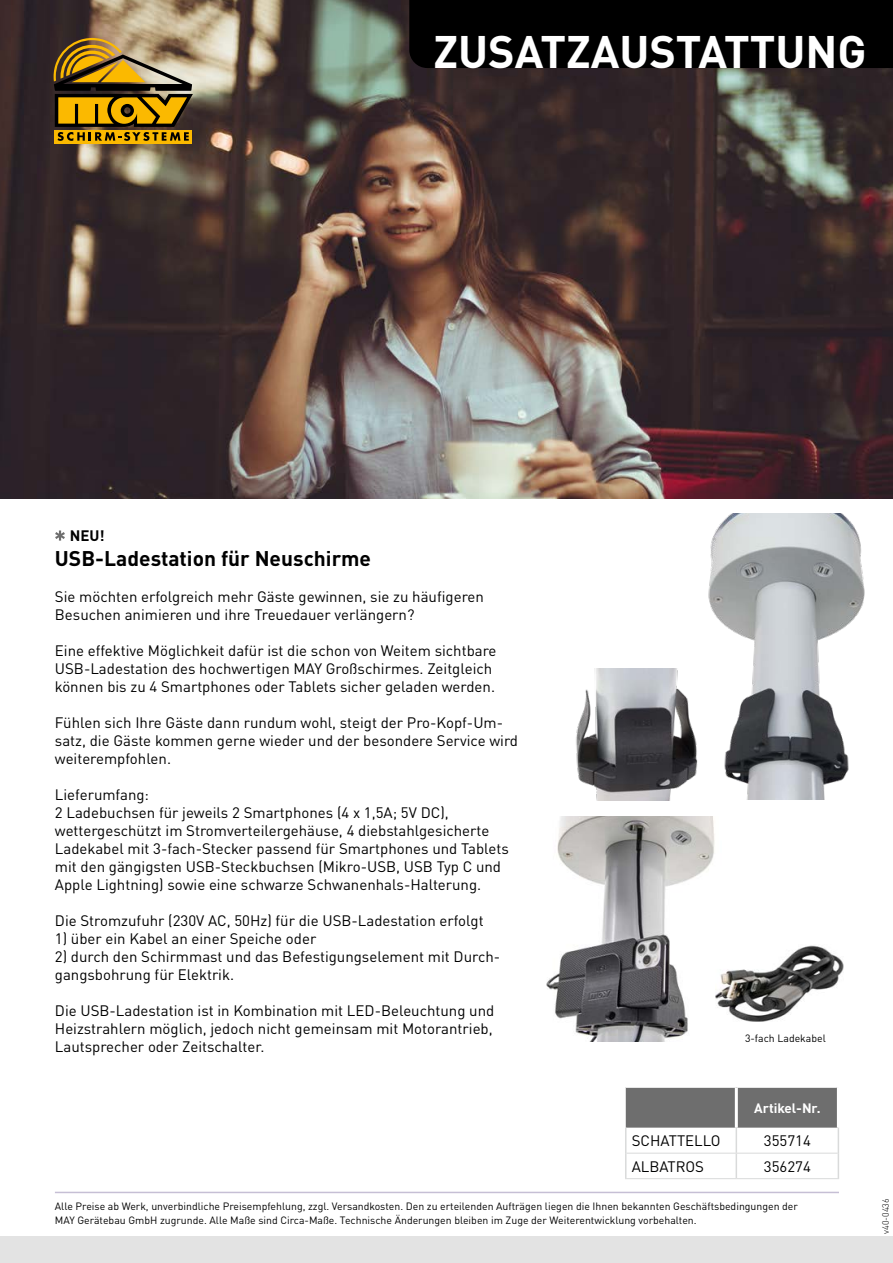
<style>
.page{position:relative;width:893px;height:1263px;background:#fff}
.page>*{position:absolute;margin:0;border:0;box-sizing:border-box;transform-origin:0 0}
.t1{font:700 45px "DINOT";color:#fff}
.t2{font:700 21px "DINOT";color:#000}
.t3{font:15px/18px "DINOT";color:#000}
.t4{font:700 15px "DINOT";color:#000}
.t5{font:700 13.5px "DINOT";color:#fff}
.t6{font:10.5px/13.5px "DINOT";color:#000}
.t7{font:300 9px "DINOT";color:#000}
</style>
<div class="page">
<img style="left:708px;top:513px;width:157px;height:287px">
<img style="left:576px;top:669px;width:122px;height:131px">
<img style="left:546px;top:816px;width:169px;height:226px">
<img style="left:715px;top:945px;width:129px;height:77px">
<img style="left:0;top:0;width:893px;height:499px">
<hr style="left:55px;top:1192px;width:784px;height:1px;background:#c6bfd5">
<svg style="left:55px;top:530px;width:10px;height:11px"></svg>
<div style="left:0;top:1236px;width:893px;height:27px;background:#e3e3e3"></div>
<div style="left:55px;top:130px;width:137px;height:13px;background:#fbb900"></div>
<svg style="left:54px;top:38px;width:139px;height:103px;background:#907126"></svg>
<div style="left:409px;top:0;width:484px;height:68px;background:#000"></div>
<svg style="left:625px;top:1087px;width:214px;height:91px"></svg>
<hr style="left:626px;top:1153px;width:110px;height:1px;background:#d9dada">
<hr style="left:736px;top:1153px;width:102px;height:1px;background:#d9dada">
<hr style="left:625px;top:1178px;width:111px;height:1px;background:#d9dada">
<hr style="left:736px;top:1178px;width:103px;height:1px;background:#d9dada">
<hr style="left:626px;top:1086px;width:110px;height:2px;background:#fff">
<hr style="left:736px;top:1086px;width:101px;height:2px;background:#fff">
<hr style="left:735px;top:1088px;width:3px;height:39px;background:#fff">
<hr style="left:837px;top:1087px;width:3px;height:40px;background:#fff">
<h1 class="t1" style="left:433px;top:16px;width:435px">ZUSATZAUSTATTUNG</h1>
<p class="t4" style="left:70px;top:524px;width:36px">NEU!</p>
<h2 class="t2" style="left:55px;top:542px;width:318px">USB-Ladestation für Neuschirme</h2>
<p class="t3" style="left:55px;top:587px;width:430px">Sie möchten erfolgreich mehr Gäste gewinnen, sie zu häufigeren<br>Besuchen animieren und ihre Treuedauer verlängern?</p>
<p class="t3" style="left:55px;top:641px;width:443px">Eine effektive Möglichkeit dafür ist die schon von Weitem sichtbare<br>USB-Ladestation des hochwertigen MAY Großschirmes. Zeitgleich können bis zu 4 Smartphones oder Tablets sicher geladen werden.</p>
<p class="t3" style="left:55px;top:713px;width:465px">Fühlen sich Ihre Gäste dann rundum wohl, steigt der Pro-Kopf-Um&shy;satz, die Gäste kommen gerne wieder und der besondere Service wird weiterempfohlen.</p>
<p class="t3" style="left:55px;top:785px;width:455px">Lieferumfang:<br>2 Ladebuchsen für jeweils 2 Smartphones (4 x 1,5A; 5V DC), wettergeschützt im Stromverteilergehäuse, 4 diebstahlgesicherte Ladekabel mit 3-fach-Stecker passend für Smartphones und Tablets mit den gängigsten USB-Steckbuchsen (Mikro-USB, USB Typ C und Apple Lightning) sowie eine schwarze Schwanenhals-Halterung.</p>
<p class="t3" style="left:55px;top:911px;width:430px">Die Stromzufuhr (230V AC, 50Hz) für die USB-Ladestation erfolgt</p>
<p class="t3" style="left:55px;top:929px;width:263px">1) über ein Kabel an einer Speiche oder</p>
<p class="t3" style="left:55px;top:947px;width:447px">2) durch den Schirmmast und das Befestigungselement mit Durch&shy;gangsbohrung für Elektrik.</p>
<p class="t3" style="left:55px;top:1001px;width:441px;text-align:justify">Die USB-Ladestation ist in Kombination mit LED-Beleuchtung und Heizstrahlern möglich, jedoch nicht gemeinsam mit Motorantrieb, Lautsprecher oder Zeitschalter.</p>
<p class="t6" style="left:745px;top:1030px;width:82px">3-fach Ladekabel</p>
<p class="t5" style="left:754px;top:1097px;width:68px">Artikel-Nr.</p>
<p class="t3" style="left:632px;top:1131px;width:90px">SCHATTELLO</p>
<p class="t3" style="left:764px;top:1131px;width:48px">355714</p>
<p class="t3" style="left:632px;top:1156px;width:74px">ALBATROS</p>
<p class="t3" style="left:764px;top:1156px;width:48px">356274</p>
<p class="t6" style="left:55px;top:1199px;width:744px">Alle Preise ab Werk, unverbindliche Preisempfehlung, zzgl. Versandkosten. Den zu erteilenden Aufträgen liegen die Ihnen bekannten Geschäftsbedingungen der<br>MAY Gerätebau GmbH zugrunde. Alle Maße sind Circa-Maße. Technische Änderungen bleiben im Zuge der Weiterentwicklung vorbehalten.</p>
<p class="t7" style="left:879px;top:1234px;width:37px;rotate:-90deg">v40-0436</p>
</div>
